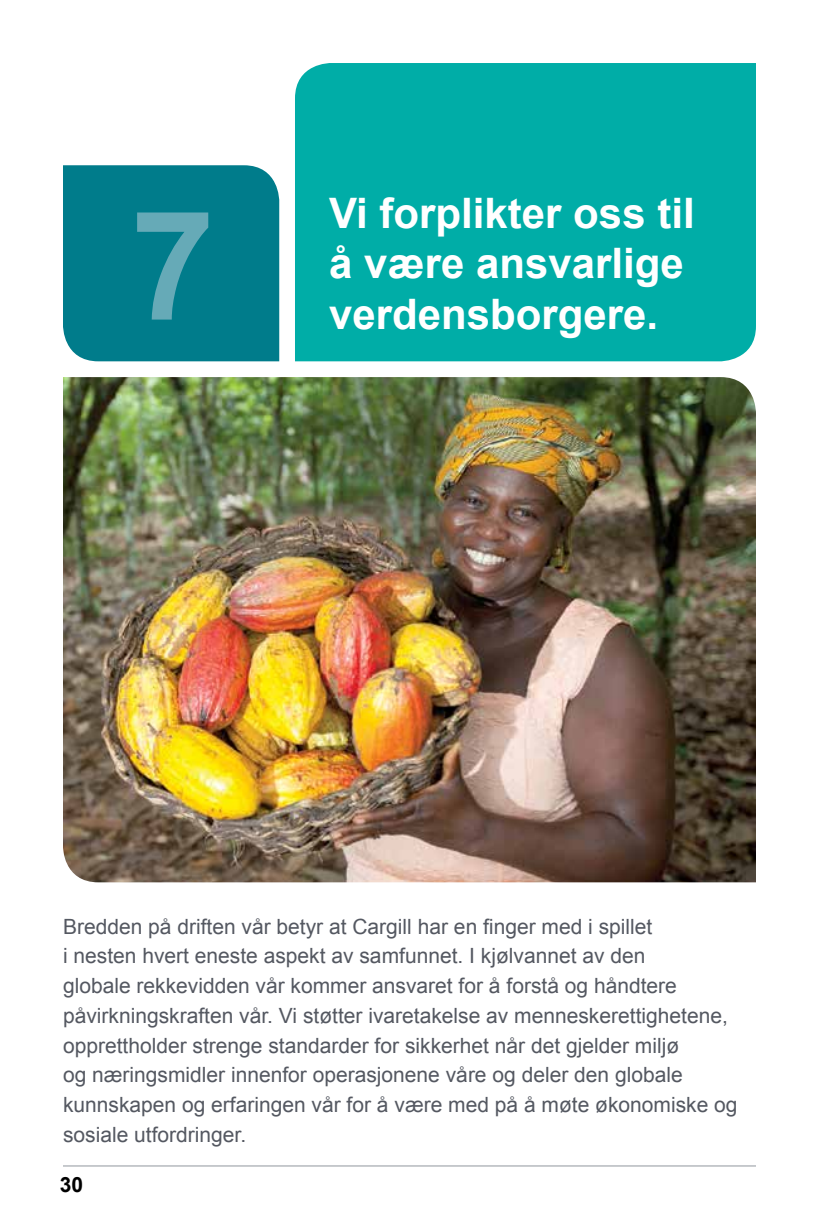
<style>
.page{position:relative;width:819px;height:1229px;background:#fff}
.page>*{position:absolute;margin:0;border:0;box-sizing:border-box;transform-origin:0 0}
.t1{font:700 151.55px "Arial";color:#6daebb}
.t2{font:700 42px/50.4px "Arial";color:#fff}
.t3{font:21px/29.8px "Arial";color:#545861}
.t4{font:700 21px "Arial";color:#000}
</style>
<div class="page">
<hr style="left:63px;top:1165px;width:693px;height:1px;background:#91969d">
<div style="left:295px;top:63px;width:461px;height:298px;background:#00ada7"></div>
<div style="left:63px;top:165px;width:216px;height:196px;background:#007c8b"></div>
<img style="left:63px;top:377px;width:693px;height:505px">
<h1 class="t1" style="left:131px;top:166px;width:86px">7</h1>
<h2 class="t2" style="left:329px;top:189px;width:367px">Vi forplikter oss til å være ansvarlige verdensborgere.</h2>
<p class="t3" style="left:63px;top:911px;width:676px">Bredden på driften vår betyr at Cargill har en finger med i spillet<br>i nesten hvert eneste aspekt av samfunnet. I kjølvannet av den<br>globale rekkevidden vår kommer ansvaret for å forstå og håndtere påvirkningskraften vår. Vi støtter ivaretakelse av menneskerettighetene, opprettholder strenge standarder for sikkerhet når det gjelder miljø<br>og næringsmidler innenfor operasjonene våre og deler den globale kunnskapen og erfaringen vår for å være med på å møte økonomiske og sosiale utfordringer.</p>
<p class="t4" style="left:60px;top:1170px;width:25px">30</p>
</div>
